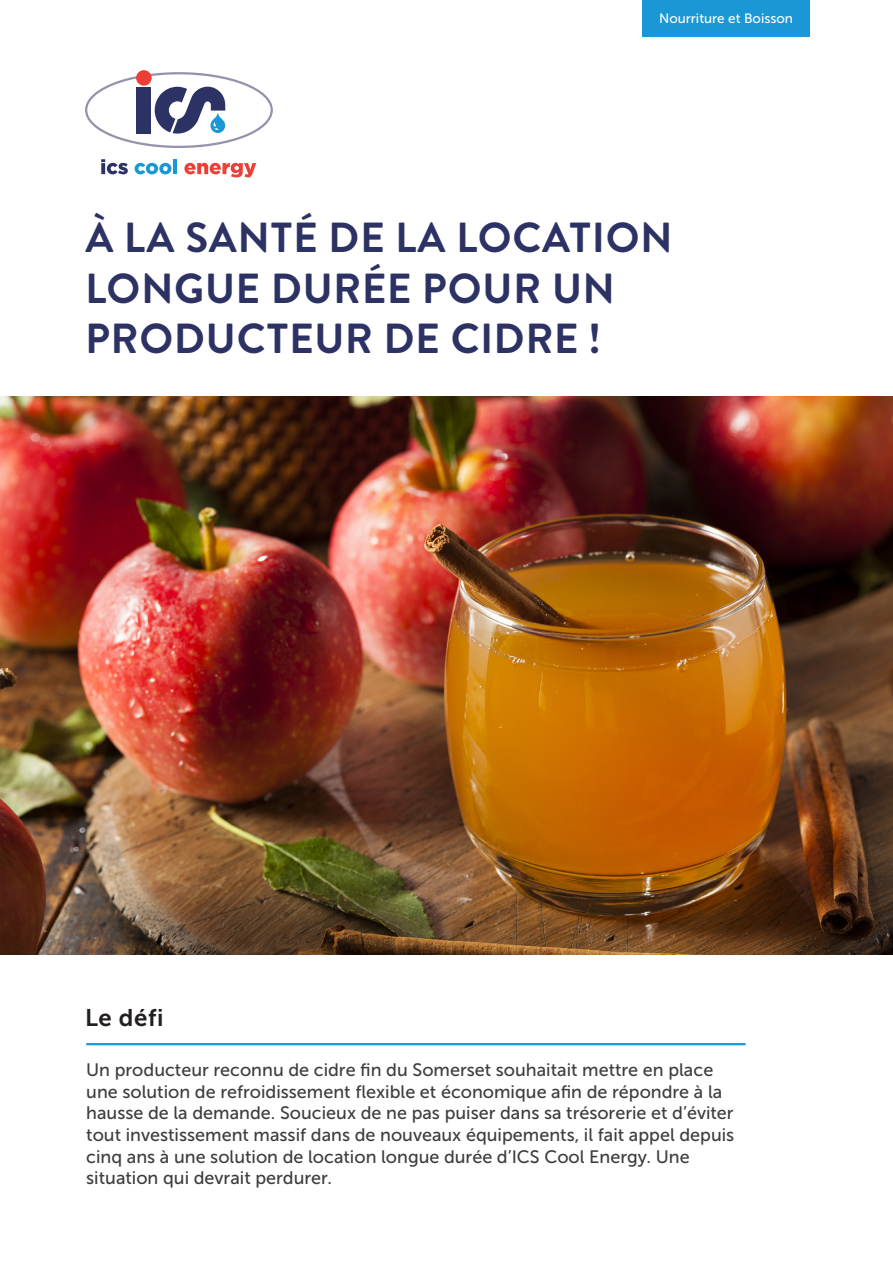
<style>
.page{position:relative;width:893px;height:1263px;background:#fff}
.page>*{position:absolute;margin:0;border:0;box-sizing:border-box;transform-origin:0 0}
.t1{font:700 42px/50.4px "Brandon Text";letter-spacing:.02em;color:#2d3264}
.t2{font:24px "Museo Sans 700";letter-spacing:.025em;color:#231f20}
.t3{font:18px/21.6px "Museo Sans 500";color:#3e3e3f}
.t4{font:13.5px "Museo Sans 500";color:#fff}
</style>
<div class="page">
<hr style="left:86px;top:1043px;width:660px;height:2px;background:#1a97d5">
<svg style="left:136px;top:70px;width:16px;height:16px"></svg>
<svg style="left:85px;top:72px;width:188px;height:76px"></svg>
<svg style="left:101px;top:159px;width:27px;height:15px"></svg>
<svg style="left:135px;top:163px;width:36px;height:11px"></svg>
<hr style="left:173px;top:159px;width:4px;height:15px;background:#1a97d5">
<svg style="left:184px;top:163px;width:72px;height:14px"></svg>
<img style="left:0;top:396px;width:893px;height:559px">
<div style="left:642px;top:0;width:168px;height:36px;background:#1a97d5"></div>
<p class="t4" style="left:659px;top:11px;width:135px">Nourriture et Boisson</p>
<p class="t1" style="left:85px;top:212px;width:589px">À LA SANTÉ DE LA LOCATION<br>LONGUE DURÉE POUR UN</p>
<p class="t1" style="left:85px;top:312px;width:516px">PRODUCTEUR DE CIDRE !</p>
<p class="t2" style="left:85px;top:1004px;width:80px">Le défi</p>
<p class="t3" style="left:86px;top:1059px;width:650px">Un producteur reconnu de cidre fin du Somerset souhaitait mettre en place une solution de refroidissement flexible et économique afin de répondre à la hausse de la demande. Soucieux de ne pas puiser dans sa trésorerie et d’éviter tout investissement massif dans de nouveaux équipements, il fait appel depuis cinq ans à une solution de location longue durée d’ICS Cool Energy. Une situation qui devrait perdurer.</p>
</div>
